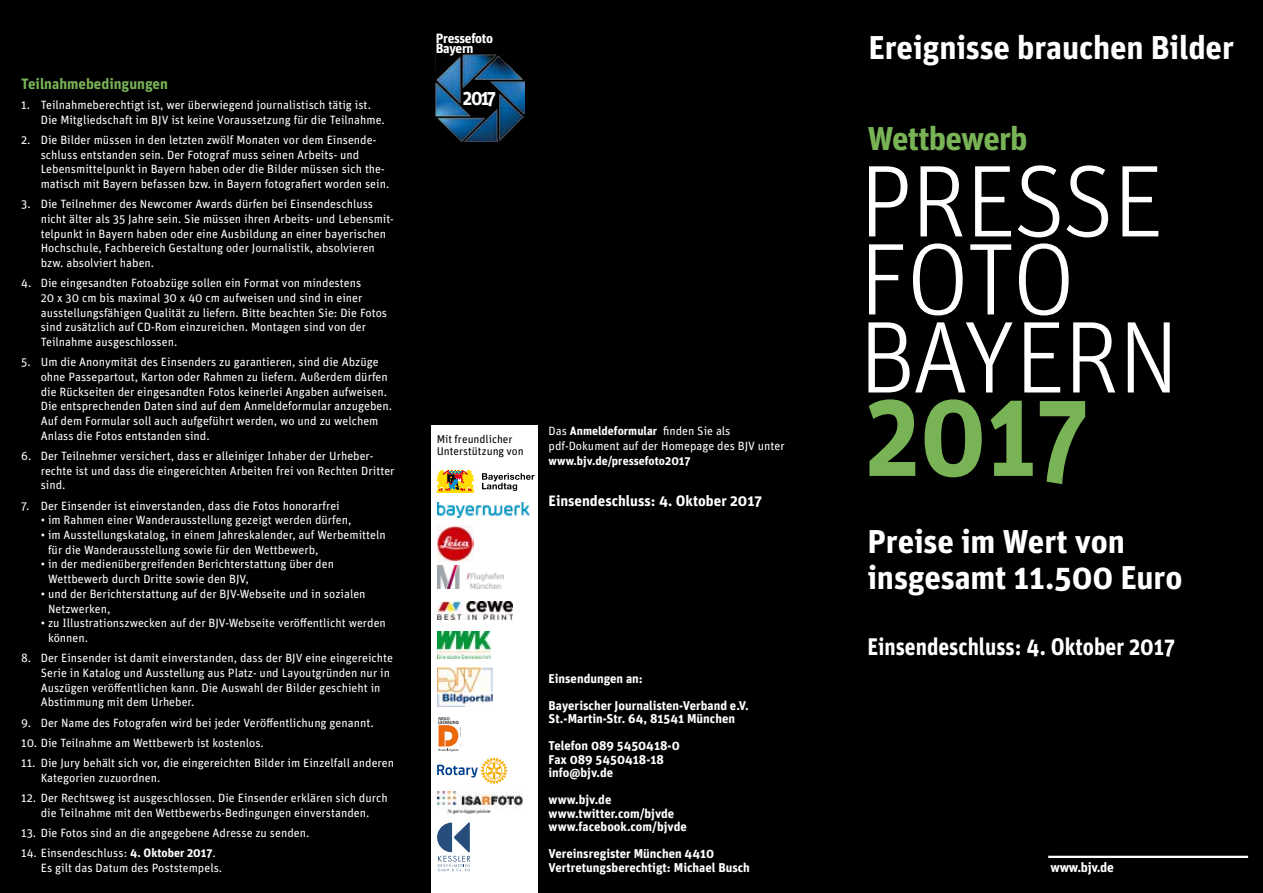
<style>
.page{position:relative;width:1263px;height:893px;background:#fff}
.page>*{position:absolute;margin:0;border:0;box-sizing:border-box;transform-origin:0 0}
.t1{font:700 117px "Unit";color:#78b355;scale:.9 1}
.t2{font:300 102px/78px "Unit";letter-spacing:-.025em;color:#fff}
.t3{font:700 33px/36px "Unit";letter-spacing:-.005em;color:#fff}
.t4{font:700 33px "Unit";letter-spacing:-.025em;color:#78b355}
.t5{font:700 24px "Unit";color:#fff;scale:.9 1}
.t6{font:700 20.25px "Unit";color:#fff;scale:.9 1}
.t7{font:700 15px "Unit";color:#fff}
.t8{font:700 15px "Unit";color:#78b355}
.t9{font:700 13.5px/10.5px "Unit";letter-spacing:-.025em;color:#fff}
.t10{font:700 12.75px/13.5px "Unit";color:#fff}
.t11{font:12px/14.7px "Unit";color:#fff}
.t12{font:700 12px "Unit";color:#fff}
.t13{font:11.25px/12px "Unit";color:#000}
.s1{font-weight:700}
</style>
<div class="page">
<div style="left:0;top:0;width:838px;height:893px;background:#000"></div>
<div style="left:832px;top:0;width:431px;height:893px;background:#000"></div>
<div style="left:432px;top:425px;width:106px;height:468px;background:#fff"></div>
<img style="left:437px;top:503px;width:93px;height:15px">
<img style="left:438px;top:565px;width:66px;height:24px">
<img style="left:437px;top:631px;width:53px;height:28px">
<img style="left:437px;top:667px;width:55px;height:39px">
<svg style="left:437px;top:822px;width:33px;height:50px"></svg>
<svg style="left:437px;top:757px;width:70px;height:27px"></svg>
<img style="left:437px;top:525px;width:36px;height:37px">
<img style="left:438px;top:602px;width:75px;height:17px">
<svg style="left:438px;top:717px;width:21px;height:34px"></svg>
<svg style="left:437px;top:492px;width:36px;height:1px"></svg>
<img style="left:437px;top:470px;width:36px;height:22px">
<svg style="left:482px;top:473px;width:53px;height:18px"></svg>
<img style="left:436px;top:54px;width:88px;height:87px">
<hr style="left:1048px;top:856px;width:200px;height:2px;background:#fff">
<img style="left:438px;top:791px;width:85px;height:22px">
<p class="t8" style="left:21px;top:74px;width:148px">Teilnahmebedingungen</p>
<p class="t11" style="left:41px;top:97px;width:346px;text-indent:-19px">1. Teilnahmeberechtigt ist, wer überwiegend journalistisch tätig ist.<br>Die Mitgliedschaft im BJV ist keine Voraussetzung für die Teilnahme.</p>
<p class="t11" style="left:41px;top:132px;width:350px;text-indent:-19px">2. Die Bilder müssen in den letzten zwölf Monaten vor dem Einsende&shy;schluss entstanden sein. Der Fotograf muss seinen Arbeits- und Lebensmittelpunkt in Bayern haben oder die Bilder müssen sich the&shy;matisch mit Bayern befassen bzw. in Bayern fotografiert worden sein.</p>
<p class="t11" style="left:41px;top:196px;width:355px;text-indent:-19px">3. Die Teilnehmer des Newcomer Awards dürfen bei Einsendeschluss nicht älter als 35 Jahre sein. Sie müssen ihren Arbeits- und Lebensmit&shy;telpunkt in Bayern haben oder eine Ausbildung an einer bayerischen Hochschule, Fachbereich Gestaltung oder Journalistik, absolvieren bzw. absolviert haben.</p>
<p class="t11" style="left:41px;top:275px;width:348px;text-indent:-19px">4. Die eingesandten Fotoabzüge sollen ein Format von mindestens<br>20 x 30 cm bis maximal 30 x 40 cm aufweisen und sind in einer ausstellungsfähigen Qualität zu liefern. Bitte beachten Sie: Die Fotos sind zusätzlich auf CD-Rom einzureichen. Montagen sind von der Teilnahme ausgeschlossen.</p>
<p class="t11" style="left:41px;top:354px;width:353px;text-indent:-19px">5. Um die Anonymität des Einsenders zu garantieren, sind die Abzüge ohne Passepartout, Karton oder Rahmen zu liefern. Außerdem dürfen die Rückseiten der eingesandten Fotos keinerlei Angaben aufweisen.<br>Die entsprechenden Daten sind auf dem Anmeldeformular anzugeben.<br>Auf dem Formular soll auch aufgeführt werden, wo und zu welchem Anlass die Fotos entstanden sind.</p>
<p class="t11" style="left:41px;top:448px;width:355px;text-indent:-19px">6. Der Teilnehmer versichert, dass er alleiniger Inhaber der Urheber&shy;rechte ist und dass die eingereichten Arbeiten frei von Rechten Dritter sind.</p>
<p class="t11" style="left:21px;top:498px;width:320px">7. Der Einsender ist einverstanden, dass die Fotos honorarfrei</p>
<p class="t11" style="left:41px;top:513px;width:312px">• im Rahmen einer Wanderausstellung gezeigt werden dürfen,</p>
<p class="t11" style="left:48px;top:527px;width:339px;text-indent:-7px">• im Ausstellungskatalog, in einem Jahreskalender, auf Werbemitteln für die Wanderausstellung sowie für den Wettbewerb,</p>
<p class="t11" style="left:48px;top:557px;width:287px;text-indent:-7px">• in der medienübergreifenden Berichterstattung über den<br>Wettbewerb durch Dritte sowie den BJV,</p>
<p class="t11" style="left:48px;top:586px;width:319px;text-indent:-7px">• und der Berichterstattung auf der BJV-Webseite und in sozialen<br>Netzwerken,</p>
<p class="t11" style="left:48px;top:615px;width:339px;text-indent:-7px">• zu Illustrationszwecken auf der BJV-Webseite veröffentlicht werden können.</p>
<p class="t11" style="left:41px;top:650px;width:354px;text-indent:-19px">8. Der Einsender ist damit einverstanden, dass der BJV eine eingereichte Serie in Katalog und Ausstellung aus Platz- und Layoutgründen nur in Auszügen veröffentlichen kann. Die Auswahl der Bilder geschieht in Abstimmung mit dem Urheber.</p>
<p class="t11" style="left:21px;top:715px;width:354px">9. Der Name des Fotografen wird bei jeder Veröffentlichung genannt.</p>
<p class="t11" style="left:21px;top:735px;width:244px">10. Die Teilnahme am Wettbewerb ist kostenlos.</p>
<p class="t11" style="left:41px;top:755px;width:355px;text-indent:-19px">11. Die Jury behält sich vor, die eingereichten Bilder im Einzelfall anderen<br>Kategorien zuzuordnen.</p>
<p class="t11" style="left:21px;top:790px;width:368px;text-align:center">12. Der Rechtsweg ist ausgeschlossen. Die Einsender erklären sich durch die Teilnahme mit den Wettbewerbs-Bedingungen einverstanden.</p>
<p class="t11" style="left:21px;top:825px;width:290px">13. Die Fotos sind an die angegebene Adresse zu senden.</p>
<p class="t11" style="left:41px;top:845px;width:183px;text-indent:-19px">14. Einsendeschluss: <span class="s1">4. Oktober 2017</span>.<br>Es gilt das Datum des Poststempels.</p>
<p class="t9" style="left:436px;top:33px;width:59px">Pressefoto<br>Bayern</p>
<h3 class="t6" style="left:463px;top:86px;width:38px">2017</h3>
<p class="t13" style="left:437px;top:433px;width:88px">Mit freundlicher<br>Unterstützung von</p>
<p class="t11" style="left:549px;top:423px;width:238px">Das <span class="s1">Anmeldeformular</span> finden Sie als pdf-Dokument auf der Homepage des BJV unter</p>
<p class="t12" style="left:549px;top:453px;width:144px">www.bjv.de/pressefoto2017</p>
<p class="t7" style="left:549px;top:491px;width:215px">Einsendeschluss: 4. Oktober 2017</p>
<p class="t10" style="left:549px;top:664px;width:202px;line-height:27px">Einsendungen an:<br>Bayerischer Journalisten-Verband e.V.</p>
<p class="t10" style="left:549px;top:705px;width:188px;line-height:27px">St.-Martin-Str. 64, 81541 München<br>Telefon 089 5450418-0</p>
<p class="t10" style="left:549px;top:752px;width:117px">Fax 089 5450418-18 info@bjv.de</p>
<p class="t10" style="left:549px;top:793px;width:140px">www.bjv.de www.twitter.com/bjvde www.facebook.com/bjvde</p>
<p class="t10" style="left:549px;top:847px;width:203px">Vereinsregister München 4410<br>Vertretungsberechtigt: Michael Busch</p>
<h3 class="t3" style="left:868px;top:29px;width:367px">Ereignisse brauchen Bilder</h3>
<h3 class="t4" style="left:867px;top:118px;width:162px">Wettbewerb</h3>
<h2 class="t2" style="left:859px;top:160px;width:322px">PRESSE<br>FOTO<br>BAYERN</h2>
<h1 class="t1" style="left:865px;top:362px;width:250px">2017</h1>
<h3 class="t3" style="left:867px;top:523px;width:316px">Preise im Wert von insgesamt 11.500 Euro</h3>
<h3 class="t5" style="left:867px;top:632px;width:343px">Einsendeschluss: 4. Oktober 2017</h3>
<p class="t9" style="left:1050px;top:862px;width:65px">www.bjv.de</p>
</div>
